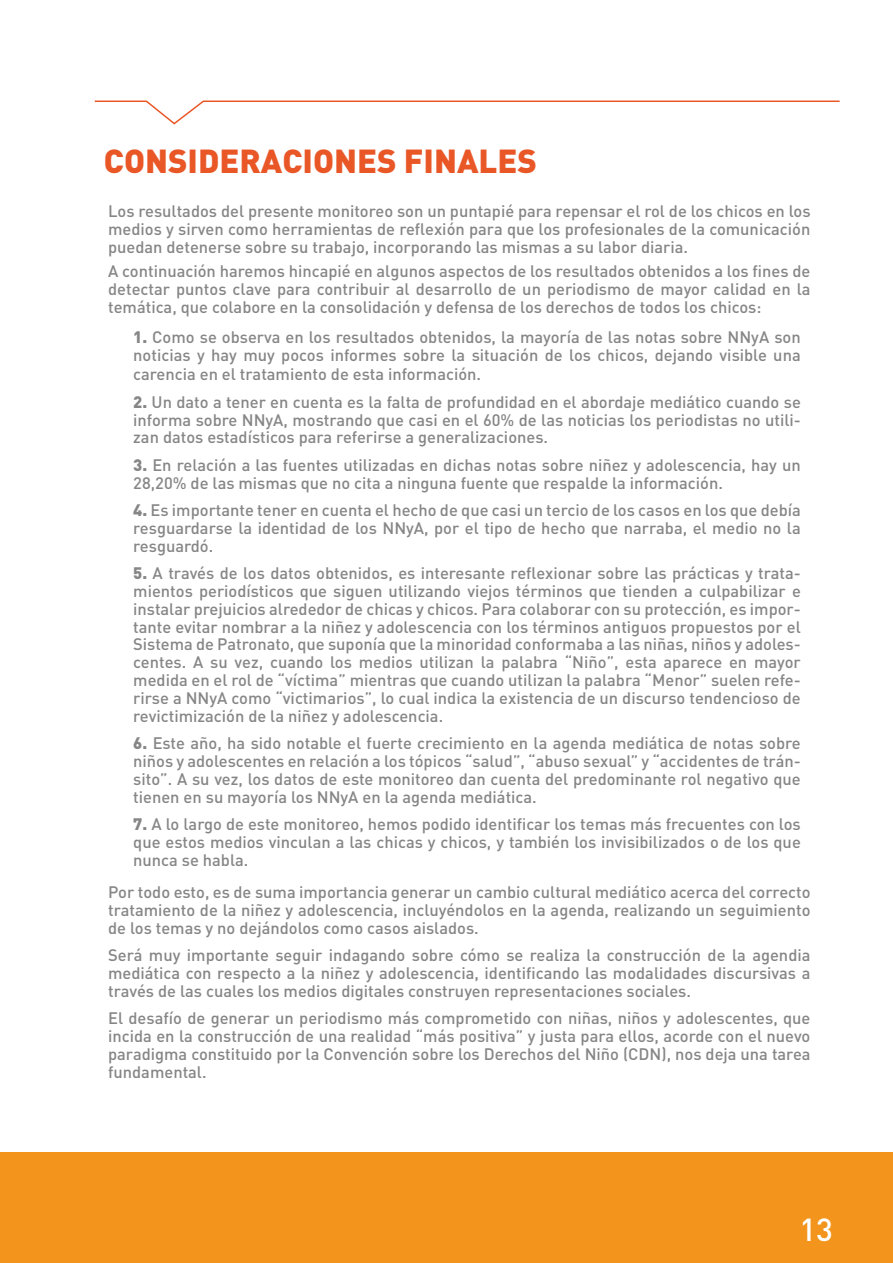
<style>
.page{position:relative;width:893px;height:1263px;background:#fff}
.page>*{position:absolute;margin:0;border:0;box-sizing:border-box;transform-origin:0 0}
.t1{font:900 32.85px "DIN Pro";color:#e95727}
.t2{font:500 31.5px "DIN Pro";color:#fff}
.t3{font:500 16.5px/17.9px "DIN Pro";color:#868686;text-align:justify}
.s1{font-weight:900}
</style>
<div class="page">
<svg style="left:94px;top:100px;width:746px;height:25px"></svg>
<div style="left:0;top:1152px;width:893px;height:111px;background:#f3951c"></div>
<h1 class="t1" style="left:104px;top:139px;width:435px">CONSIDERACIONES FINALES</h1>
<p class="t3" style="left:108px;top:202px;width:704px">Los resultados del presente monitoreo son un puntapié para repensar el rol de los chicos en los medios y sirven como herramientas de reflexión para que los profesionales de la comunicación puedan detenerse sobre su trabajo, incorporando las mismas a su labor diaria.</p>
<p class="t3" style="left:108px;top:262px;width:704px">A continuación haremos hincapié en algunos aspectos de los resultados obtenidos a los fines de detectar puntos clave para contribuir al desarrollo de un periodismo de mayor calidad en la temática, que colabore en la consolidación y defensa de los derechos de todos los chicos:</p>
<p class="t3" style="left:133px;top:327px;width:669px;line-height:18.5px"><span class="s1">1.</span> Como se observa en los resultados obtenidos, la mayoría de las notas sobre NNyA son noticias y hay muy pocos informes sobre la situación de los chicos, dejando visible una carencia en el tratamiento de esta información.</p>
<p class="t3" style="left:133px;top:392px;width:669px"><span class="s1">2.</span> Un dato a tener en cuenta es la falta de profundidad en el abordaje mediático cuando se informa sobre NNyA, mostrando que casi en el 60% de las noticias los periodistas no utili&shy;zan datos estadísticos para referirse a generalizaciones.</p>
<p class="t3" style="left:133px;top:455px;width:669px"><span class="s1">3.</span> En relación a las fuentes utilizadas en dichas notas sobre niñez y adolescencia, hay un<br>28,20% de las mismas que no cita a ninguna fuente que respalde la información.</p>
<p class="t3" style="left:133px;top:500px;width:669px"><span class="s1">4.</span> Es importante tener en cuenta el hecho de que casi un tercio de los casos en los que debía resguardarse la identidad de los NNyA, por el tipo de hecho que narraba, el medio no la resguardó.</p>
<p class="t3" style="left:133px;top:563px;width:669px"><span class="s1">5.</span> A través de los datos obtenidos, es interesante reflexionar sobre las prácticas y trata&shy;mientos periodísticos que siguen utilizando viejos términos que tienden a culpabilizar e instalar prejuicios alrededor de chicas y chicos. Para colaborar con su protección, es impor&shy;tante evitar nombrar a la niñez y adolescencia con los términos antiguos propuestos por el Sistema de Patronato, que suponía que la minoridad conformaba a las niñas, niños y adoles&shy;centes. A su vez, cuando los medios utilizan la palabra “Niño”, esta aparece en mayor medida en el rol de “víctima” mientras que cuando utilizan la palabra “Menor” suelen refe&shy;rirse a NNyA como “victimarios”, lo cual indica la existencia de un discurso tendencioso de revictimización de la niñez y adolescencia.</p>
<p class="t3" style="left:133px;top:733px;width:669px"><span class="s1">6.</span> Este año, ha sido notable el fuerte crecimiento en la agenda mediática de notas sobre niños y adolescentes en relación a los tópicos “salud”, “abuso sexual” y “accidentes de trán&shy;sito”. A su vez, los datos de este monitoreo dan cuenta del predominante rol negativo que tienen en su mayoría los NNyA en la agenda mediática.</p>
<p class="t3" style="left:133px;top:814px;width:669px"><span class="s1">7.</span> A lo largo de este monitoreo, hemos podido identificar los temas más frecuentes con los que estos medios vinculan a las chicas y chicos, y también los invisibilizados o de los que nunca se habla.</p>
<p class="t3" style="left:108px;top:883px;width:704px">Por todo esto, es de suma importancia generar un cambio cultural mediático acerca del correcto tratamiento de la niñez y adolescencia, incluyéndolos en la agenda, realizando un seguimiento de los temas y no dejándolos como casos aislados.</p>
<p class="t3" style="left:108px;top:946px;width:704px">Será muy importante seguir indagando sobre cómo se realiza la construcción de la agendia mediática con respecto a la niñez y adolescencia, identificando las modalidades discursivas a través de las cuales los medios digitales construyen representaciones sociales.</p>
<p class="t3" style="left:108px;top:1009px;width:704px">El desafío de generar un periodismo más comprometido con niñas, niños y adolescentes, que incida en la construcción de una realidad “más positiva” y justa para ellos, acorde con el nuevo paradigma constituido por la Convención sobre los Derechos del Niño (CDN), nos deja una tarea fundamental.</p>
<h2 class="t2" style="left:799px;top:1208px;width:35px">13</h2>
</div>
